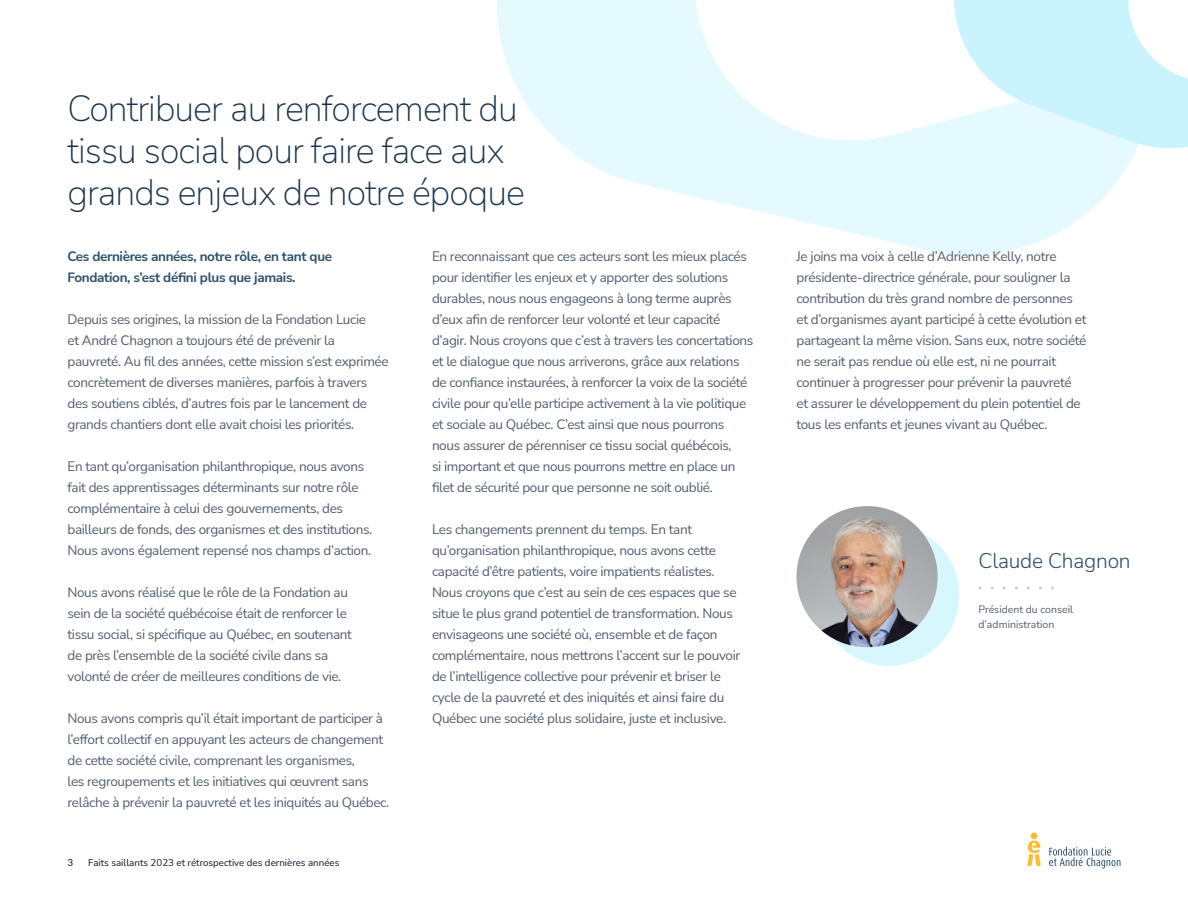
<style>
.page{position:relative;width:1188px;height:918px;background:#fff}
.page>*{position:absolute;margin:0;border:0;box-sizing:border-box;transform-origin:0 0}
.t1{font:200 36px/42px "Nunito Sans";letter-spacing:-.025em;color:#19344a}
.t2{font:300 21px "Nunito Sans";letter-spacing:-.01em;color:#2c506b}
.t3{font:13.5px/21px "Nunito Sans";letter-spacing:-.025em;color:#505d6d}
.t4{font:700 13.5px/21px "Nunito Sans";letter-spacing:-.025em;color:#2c506b}
.t5{font:10.5px/15px "Nunito Sans";color:#505d6d}
.t6{font:9.75px "Nunito Sans";color:#081929}
.t7{font:9.75px "Lato";color:#081929}
</style>
<div class="page">
<svg style="left:1049px;top:847px;width:71px;height:22px"></svg>
<div style="left:1031px;top:832px;width:6px;height:7px;background:#febc2c;border-radius:50%"></div>
<svg style="left:1027px;top:841px;width:14px;height:25px"></svg>
<svg style="left:497px;top:0;width:632px;height:255px;fill:#e4fafe"></svg>
<svg style="left:678px;top:0;width:261px;height:157px"></svg>
<svg style="left:939px;top:0;width:249px;height:163px"></svg>
<div style="left:818px;top:525px;width:141px;height:141px;background:#d6f7fd;border-radius:50%"></div>
<img style="left:796px;top:506px;width:142px;height:141px;border-radius:71px">
<svg style="left:980px;top:586px;width:73px;height:3px"></svg>
<h1 class="t1" style="left:68px;top:86px;width:459px">Contribuer au renforcement du tissu social pour faire face aux grands enjeux de notre époque</h1>
<p class="t4" style="left:68px;top:245px;width:266px">Ces dernières années, notre rôle, en tant que<br>Fondation, s’est défini plus que jamais.</p>
<p class="t3" style="left:68px;top:308px;width:323px">Depuis ses origines, la mission de la Fondation Lucie<br>et André Chagnon a toujours été de prévenir la pauvreté. Au fil des années, cette mission s’est exprimée concrètement de diverses manières, parfois à travers des soutiens ciblés, d’autres fois par le lancement de grands chantiers dont elle avait choisi les priorités.</p>
<p class="t3" style="left:68px;top:455px;width:306px">En tant qu’organisation philanthropique, nous avons fait des apprentissages déterminants sur notre rôle complémentaire à celui des gouvernements, des bailleurs de fonds, des organismes et des institutions.<br>Nous avons également repensé nos champs d’action.</p>
<p class="t3" style="left:68px;top:581px;width:286px">Nous avons réalisé que le rôle de la Fondation au sein de la société québécoise était de renforcer le tissu social, si spécifique au Québec, en soutenant de près l’ensemble de la société civile dans sa volonté de créer de meilleures conditions de vie.</p>
<p class="t3" style="left:68px;top:708px;width:322px">Nous avons compris qu’il était important de participer à l’effort collectif en appuyant les acteurs de changement de cette société civile, comprenant les organismes,<br>les regroupements et les initiatives qui œuvrent sans relâche à prévenir la pauvreté et les iniquités au Québec.</p>
<p class="t7" style="left:68px;top:857px;width:7px">3</p>
<p class="t6" style="left:88px;top:856px;width:253px">Faits saillants 2023 et rétrospective des dernières années</p>
<p class="t3" style="left:432px;top:245px;width:323px">En reconnaissant que ces acteurs sont les mieux placés pour identifier les enjeux et y apporter des solutions durables, nous nous engageons à long terme auprès d’eux afin de renforcer leur volonté et leur capacité d’agir. Nous croyons que c’est à travers les concertations et le dialogue que nous arriverons, grâce aux relations de confiance instaurées, à renforcer la voix de la société civile pour qu’elle participe activement à la vie politique et sociale au Québec. C’est ainsi que nous pourrons nous assurer de pérenniser ce tissu social québécois,<br>si important et que nous pourrons mettre en place un filet de sécurité pour que personne ne soit oublié.</p>
<p class="t3" style="left:432px;top:518px;width:310px">Les changements prennent du temps. En tant qu’organisation philanthropique, nous avons cette capacité d’être patients, voire impatients réalistes.<br>Nous croyons que c’est au sein de ces espaces que se situe le plus grand potentiel de transformation. Nous envisageons une société où, ensemble et de façon complémentaire, nous mettrons l’accent sur le pouvoir de l’intelligence collective pour prévenir et briser le cycle de la pauvreté et des iniquités et ainsi faire du Québec une société plus solidaire, juste et inclusive.</p>
<p class="t3" style="left:796px;top:245px;width:292px">Je joins ma voix à celle d’Adrienne Kelly, notre présidente-directrice générale, pour souligner la contribution du très grand nombre de personnes et d’organismes ayant participé à cette évolution et partageant la même vision. Sans eux, notre société ne serait pas rendue où elle est, ni ne pourrait continuer à progresser pour prévenir la pauvreté et assurer le développement du plein potentiel de tous les enfants et jeunes vivant au Québec.</p>
<h2 class="t2" style="left:978px;top:547px;width:154px">Claude Chagnon</h2>
<p class="t5" style="left:978px;top:602px;width:96px">Président du conseil d’administration</p>
</div>
